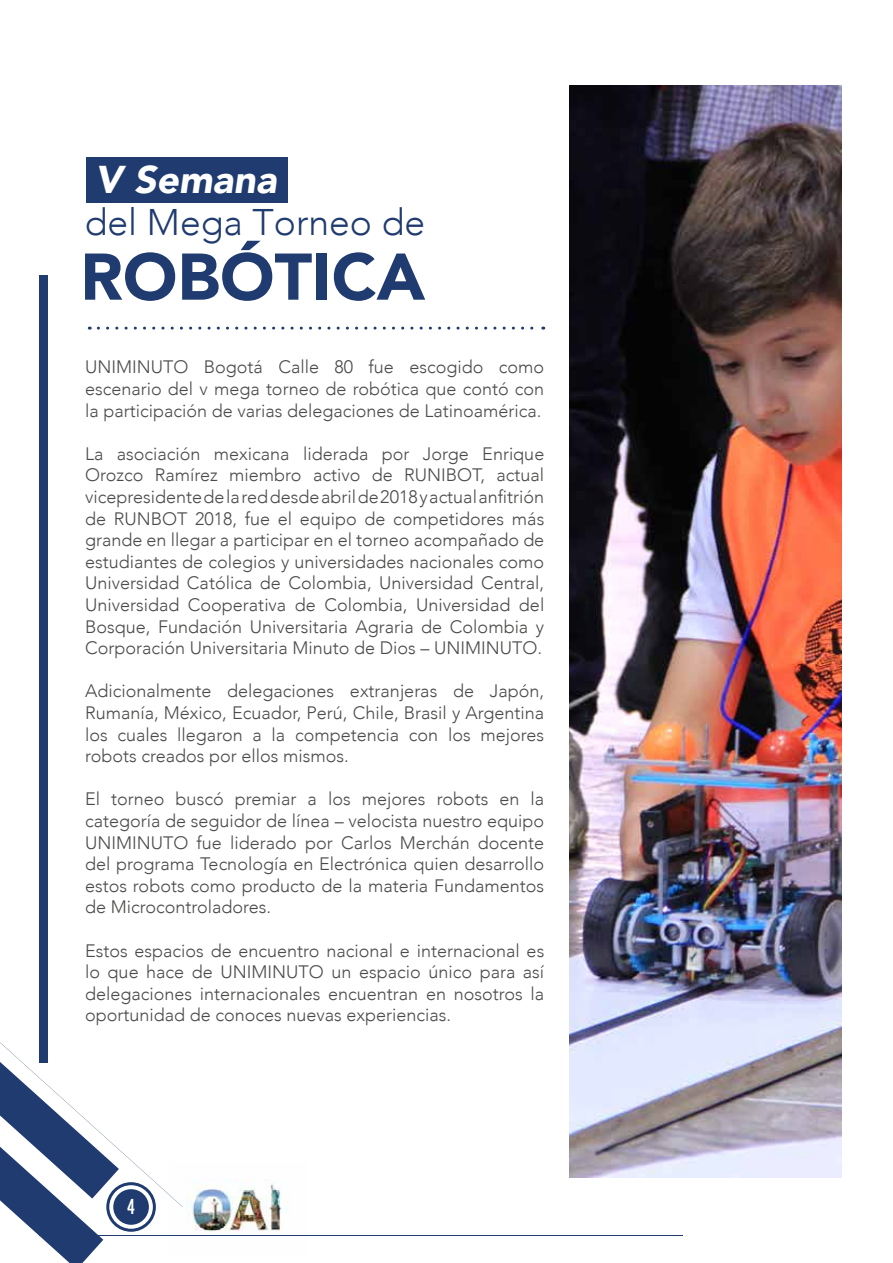
<style>
.page{position:relative;width:893px;height:1263px;background:#fff}
.page>*{position:absolute;margin:0;border:0;box-sizing:border-box;transform-origin:0 0}
.t1{font:900 65.25px "Avenir";color:#203b6f}
.t2{font:italic 900 38.7px "Avenir";color:#fff}
.t3{font:300 37.05px "Avenir";color:#203b6f}
.t4{font:21px "Big Noodle Titling";color:#fff}
.t5{font:300 18px/21.6px "Avenir";color:#4a4a49;text-align:justify}
</style>
<div class="page">
<img style="left:183px;top:1180px;width:124px;height:56px">
<div style="left:39px;top:275px;width:9px;height:788px;background:#203b6f"></div>
<svg style="left:0;top:1042px;width:183px;height:221px"></svg>
<img style="left:570px;top:85px;width:272px;height:1093px">
<div style="left:86px;top:157px;width:202px;height:46px;background:#203b6f"></div>
<svg style="left:98px;top:327px;width:446px;height:3px"></svg>
<h2 class="t2" style="left:95px;top:147px;width:183px">V Semana</h2>
<h3 class="t3" style="left:85px;top:200px;width:342px">del Mega Torneo de</h3>
<h1 class="t1" style="left:80px;top:221px;width:346px">ROBÓTICA</h1>
<p class="t5" style="left:85px;top:356px;width:461px">UNIMINUTO Bogotá Calle 80 fue escogido como escenario del v mega torneo de robótica que contó con la participación de varias delegaciones de Latinoamérica.</p>
<p class="t5" style="left:85px;top:443px;width:461px">La asociación mexicana liderada por Jorge Enrique Orozco Ramírez miembro activo de RUNIBOT, actual vicepresidente de la red desde abril de 2018 y actual anfitrión de RUNBOT 2018, fue el equipo de competidores más grande en llegar a participar en el torneo acompañado de estudiantes de colegios y universidades nacionales como Universidad Católica de Colombia, Universidad Central, Universidad Cooperativa de Colombia, Universidad del Bosque, Fundación Universitaria Agraria de Colombia y Corporación Universitaria Minuto de Dios – UNIMINUTO.</p>
<p class="t5" style="left:85px;top:680px;width:461px">Adicionalmente delegaciones extranjeras de Japón, Rumanía, México, Ecuador, Perú, Chile, Brasil y Argentina los cuales llegaron a la competencia con los mejores robots creados por ellos mismos.</p>
<p class="t5" style="left:85px;top:788px;width:461px">El torneo buscó premiar a los mejores robots en la categoría de seguidor de línea – velocista nuestro equipo UNIMINUTO fue liderado por Carlos Merchán docente del programa Tecnología en Electrónica quien desarrollo estos robots como producto de la materia Fundamentos de Microcontroladores.</p>
<p class="t5" style="left:85px;top:940px;width:461px">Estos espacios de encuentro nacional e internacional es lo que hace de UNIMINUTO un espacio único para así delegaciones internacionales encuentran en nosotros la oportunidad de conoces nuevas experiencias.</p>
<p class="t4" style="left:127px;top:1195px;width:9px">4</p>
</div>
